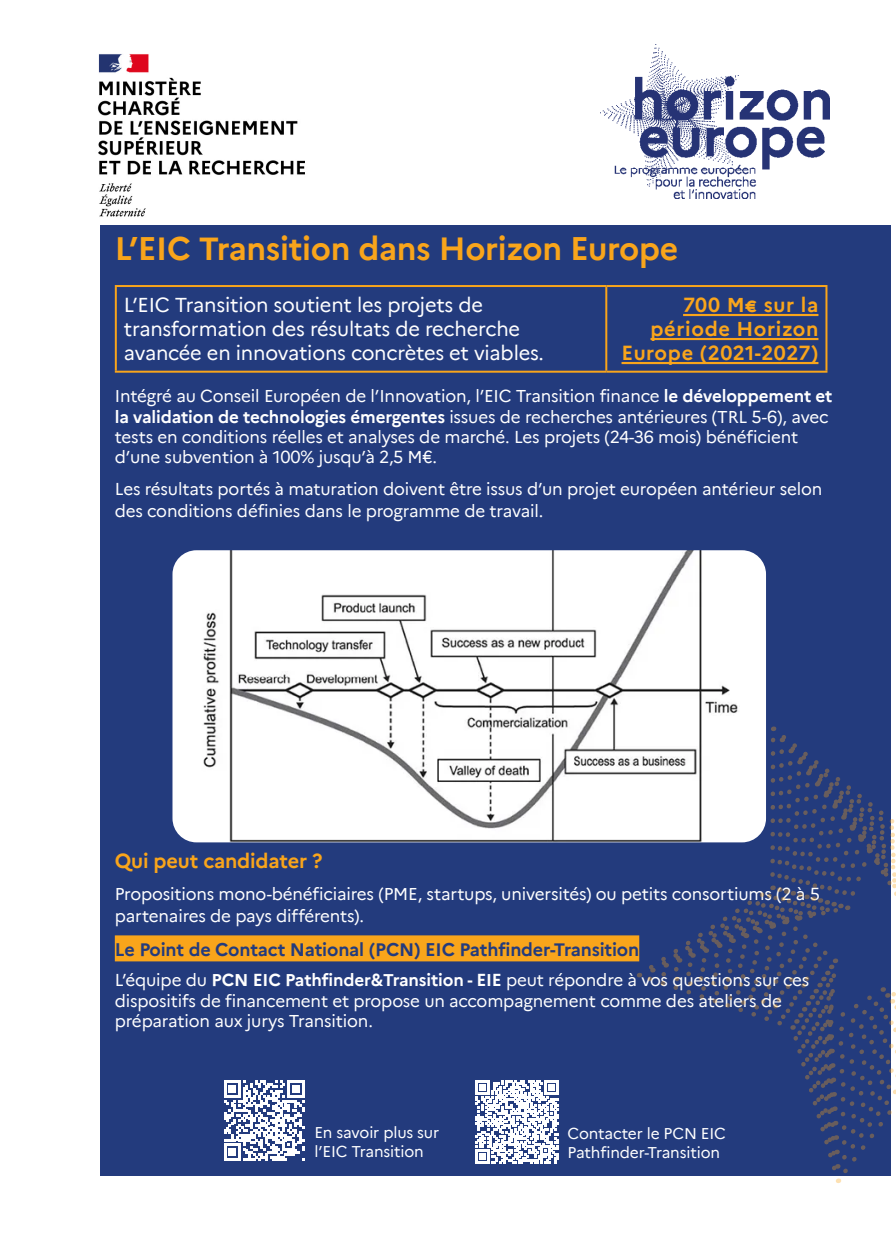
<style>
.page{position:relative;width:896px;height:1248px;background:#fff}
.page>*{position:absolute;margin:0;border:0;box-sizing:border-box;transform-origin:0 0}
.Titre1_-_jaune{font:700 32px "Marianne";letter-spacing:-.01em;color:#f9a51b}
.courant_bleu{font:20px/24px "Marianne";letter-spacing:-.01em;color:#fff}
.mise-en-exergue{font:700 20px/24px "Marianne";letter-spacing:.03em;color:#f9a51b;text-align:right}
.courant_blanc{font:700 20px "Marianne";letter-spacing:-.01em;color:#f9a51b}
.Soutitre{font:700 18px "Marianne";letter-spacing:-.01em;color:#233b7d}
.courant_blanc-2{font:17px/20.4px "Marianne";letter-spacing:-.01em;color:#fff}
.Soutitre-2{font:17px/20.4px "Marianne";letter-spacing:-.01em;color:#fff}
.courant_blanc-3{font:15.4px/18.6px "Marianne";letter-spacing:-.01em;color:#fff}
.s1{font-weight:700}
</style>
<div class="page">
<div style="left:100px;top:225px;width:790px;height:950px;background:#233b7d"></div>
<div style="left:115px;top:935px;width:524px;height:26px;background:#f9a51b"></div>
<hr style="left:115px;top:285px;width:491px;height:2px;background:#f9a51b">
<hr style="left:115px;top:287px;width:2px;height:83px;background:#f9a51b">
<hr style="left:115px;top:370px;width:491px;height:2px;background:#f9a51b">
<hr style="left:606px;top:285px;width:221px;height:2px;background:#f9a51b">
<hr style="left:605px;top:287px;width:2px;height:83px;background:#f9a51b">
<hr style="left:825px;top:287px;width:2px;height:83px;background:#f9a51b">
<hr style="left:606px;top:370px;width:221px;height:2px;background:#f9a51b">
<hr style="left:683px;top:314px;width:135px;height:2px;background:#f9a51b">
<hr style="left:650px;top:338px;width:168px;height:2px;background:#f9a51b">
<hr style="left:621px;top:362px;width:197px;height:2px;background:#f9a51b">
<svg style="left:639px;top:718px;width:257px;height:464px"></svg>
<img style="left:98px;top:54px;width:207px;height:163px">
<svg style="left:224px;top:1080px;width:80px;height:80px"></svg>
<svg style="left:475px;top:1080px;width:84px;height:83px"></svg>
<img style="left:172px;top:550px;width:594px;height:292px">
<img style="left:600px;top:44px;width:230px;height:154px">
<p class="Titre1_-_jaune" style="left:115px;top:224px;width:565px">L’EIC Transition dans Horizon Europe</p>
<p class="courant_bleu" style="left:124px;top:291px;width:421px">L’EIC Transition soutient les projets de transformation des résultats de recherche avancée en innovations concrètes et viables.</p>
<p class="mise-en-exergue" style="left:621px;top:291px;width:198px">700 M€ sur la période Horizon<br>Europe (2021-2027)</p>
<p class="courant_blanc-2" style="left:115px;top:384px;width:719px">Intégré au Conseil Européen de l’Innovation, l’EIC Transition finance <span class="s1">le développement et la validation de technologies émergentes</span> issues de recherches antérieures (TRL 5-6), avec tests en conditions réelles et analyses de marché. Les projets (24-36 mois) bénéficient d’une subvention à 100% jusqu’à 2,5 M€.</p>
<p class="courant_blanc-2" style="left:115px;top:477px;width:709px;line-height:21.6px">Les résultats portés à maturation doivent être issus d’un projet européen antérieur selon des conditions définies dans le programme de travail.</p>
<p class="courant_blanc" style="left:115px;top:845px;width:209px">Qui peut candidater ?</p>
<p class="courant_blanc-2" style="left:115px;top:881px;width:706px;line-height:21.6px">Propositions mono-bénéficiaires (PME, startups, universités) ou petits consortiums (2 à 5 partenaires de pays différents).</p>
<p class="Soutitre" style="left:115px;top:936px;width:526px">Le Point de Contact National (PCN) EIC Pathfinder-Transition</p>
<p class="Soutitre-2" style="left:115px;top:968px;width:696px">L’équipe du <span class="s1">PCN EIC Pathfinder&amp;Transition - EIE</span> peut répondre à vos questions sur ces dispositifs de financement et propose un accompagnement comme des ateliers de préparation aux jurys Transition.</p>
<p class="courant_blanc-3" style="left:314px;top:1122px;width:126px">En savoir plus sur l’EIC Transition</p>
<p class="courant_blanc-3" style="left:568px;top:1123px;width:160px">Contacter le PCN EIC<br>Pathfinder-Transition</p>
</div>
